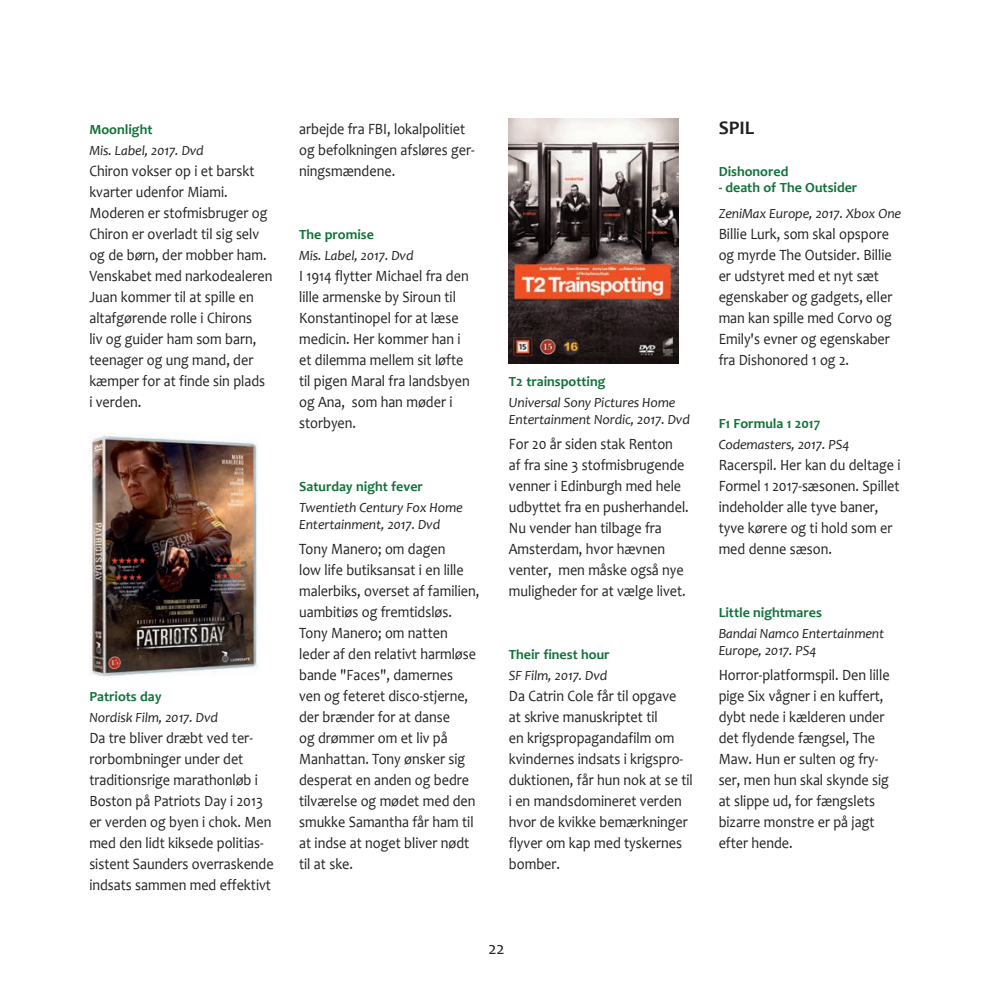
<style>
.page{position:relative;width:993px;height:993px;background:#fff}
.page>*{position:absolute;margin:0;border:0;box-sizing:border-box;transform-origin:0 0}
.t1{font:700 19.25px "Candara";color:#231f20}
.t2{font:17.5px "Candara";color:#231f20}
.t3{font:15.75px/21px "Candara";color:#231f20;scale:.9 1}
.t4{font:italic 14px/16.6px "Candara";letter-spacing:-.01em;color:#231f20}
.t5{font:700 14px "Candara";color:#117139}
</style>
<div class="page">
<img style="left:89px;top:433px;width:169px;height:244px">
<img style="left:508px;top:118px;width:170px;height:245px">
<p class="t5" style="left:89px;top:121px;width:65px">Moonlight</p>
<p class="t4" style="left:89px;top:142px;width:116px">Mis. Label, 2017. Dvd</p>
<p class="t3" style="left:89px;top:160px;width:205px">Chiron vokser op i et barskt kvarter udenfor Miami.<br>Moderen er stofmisbruger og<br>Chiron er overladt til sig selv og de børn, der mobber ham.<br>Venskabet med narkodealeren<br>Juan kommer til at spille en altafgørende rolle i Chirons<br>liv og guider ham som barn, teenager og ung mand, der kæmper for at finde sin plads<br>i verden.</p>
<p class="t5" style="left:89px;top:688px;width:74px">Patriots day</p>
<p class="t4" style="left:89px;top:709px;width:130px">Nordisk Film, 2017. Dvd</p>
<p class="t3" style="left:89px;top:727px;width:206px">Da tre bliver dræbt ved ter&shy;rorbombninger under det traditionsrige marathonløb i<br>Boston på Patriots Day i 2013 er verden og byen i chok. Men med den lidt kiksede politias&shy;sistent Saunders overraskende indsats sammen med effektivt</p>
<p class="t3" style="left:299px;top:118px;width:196px">arbejde fra FBI, lokalpolitiet og befolkningen afsløres ger&shy;ningsmændene.</p>
<p class="t5" style="left:299px;top:226px;width:76px">The promise</p>
<p class="t4" style="left:299px;top:247px;width:116px">Mis. Label, 2017. Dvd</p>
<p class="t3" style="left:299px;top:265px;width:191px">I 1914 flytter Michael fra den lille armenske by Siroun til<br>Konstantinopel for at læse medicin. Her kommer han i et dilemma mellem sit løfte til pigen Maral fra landsbyen og Ana, som han møder i storbyen.</p>
<p class="t5" style="left:299px;top:478px;width:125px">Saturday night fever</p>
<p class="t4" style="left:299px;top:499px;width:165px">Twentieth Century Fox Home<br>Entertainment, 2017. Dvd</p>
<p class="t3" style="left:299px;top:538px;width:202px">Tony Manero; om dagen<br>low life butiksansat i en lille malerbiks, overset af familien, uambitiøs og fremtidsløs.<br>Tony Manero; om natten leder af den relativt harmløse bande "Faces", damernes<br>ven og feteret disco-stjerne, der brænder for at danse<br>og drømmer om et liv på<br>Manhattan. Tony ønsker sig desperat en anden og bedre tilværelse og mødet med den smukke Samantha får ham til at indse at noget bliver nødt til at ske.</p>
<p class="t5" style="left:508px;top:373px;width:98px">T2 trainspotting</p>
<p class="t4" style="left:508px;top:394px;width:182px">Universal Sony Pictures Home<br>Entertainment Nordic, 2017. Dvd</p>
<p class="t3" style="left:508px;top:433px;width:201px">For 20 år siden stak Renton<br>af fra sine 3 stofmisbrugende venner i Edinburgh med hele udbyttet fra en pusherhandel.<br>Nu vender han tilbage fra<br>Amsterdam, hvor hævnen venter, men måske også nye muligheder for at vælge livet.</p>
<p class="t5" style="left:508px;top:646px;width:102px">Their finest hour</p>
<p class="t4" style="left:508px;top:667px;width:100px">SF Film, 2017. Dvd</p>
<p class="t3" style="left:508px;top:685px;width:206px">Da Catrin Cole får til opgave<br>at skrive manuskriptet til<br>en krigspropagandafilm om kvindernes indsats i krigspro&shy;duktionen, får hun nok at se til i en mandsdomineret verden hvor de kvikke bemærkninger flyver om kap med tyskernes bomber.</p>
<p class="t2" style="left:488px;top:936px;width:18px">22</p>
<p class="t1" style="left:718px;top:116px;width:37px">SPIL</p>
<p class="t5" style="left:718px;top:163px;width:71px">Dishonored</p>
<p class="t5" style="left:718px;top:179px;width:140px">- death of The Outsider</p>
<p class="t4" style="left:718px;top:205px;width:184px">ZeniMax Europe, 2017. Xbox One</p>
<p class="t3" style="left:718px;top:223px;width:194px">Billie Lurk, som skal opspore og myrde The Outsider. Billie er udstyret med et nyt sæt egenskaber og gadgets, eller man kan spille med Corvo og<br>Emily's evner og egenskaber fra Dishonored 1 og 2.</p>
<p class="t5" style="left:718px;top:415px;width:103px">F1 Formula 1 2017</p>
<p class="t4" style="left:718px;top:436px;width:132px">Codemasters, 2017. PS4</p>
<p class="t3" style="left:718px;top:454px;width:203px">Racerspil. Her kan du deltage i<br>Formel 1 2017-sæsonen. Spillet indeholder alle tyve baner, tyve kørere og ti hold som er med denne sæson.</p>
<p class="t5" style="left:718px;top:604px;width:105px">Little nightmares</p>
<p class="t4" style="left:718px;top:625px;width:167px">Bandai Namco Entertainment<br>Europe, 2017. PS4</p>
<p class="t3" style="left:718px;top:664px;width:191px">Horror-platformspil. Den lille pige Six vågner i en kuffert, dybt nede i kælderen under det flydende fængsel, The<br>Maw. Hun er sulten og fry&shy;ser, men hun skal skynde sig at slippe ud, for fængslets bizarre monstre er på jagt efter hende.</p>
</div>
